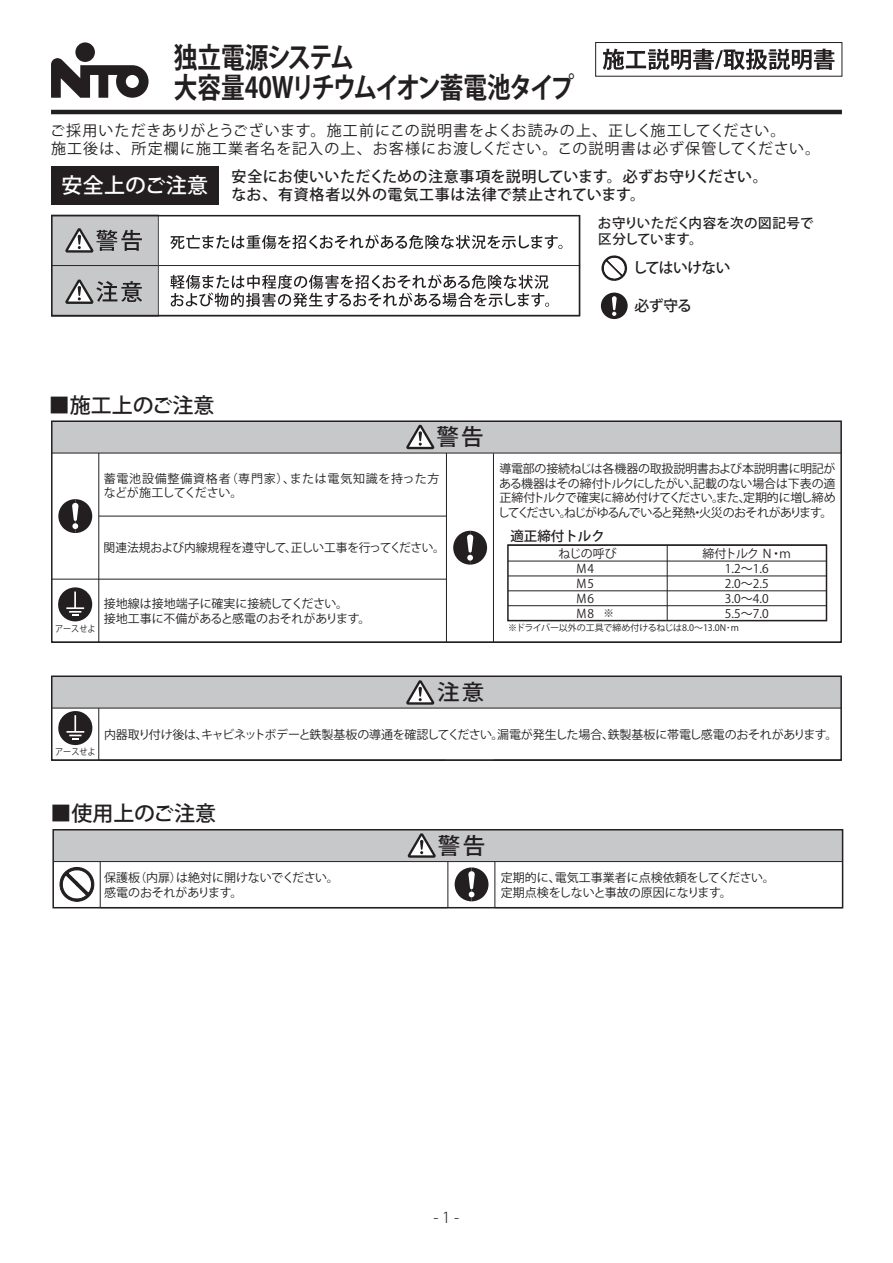
<style>
.page{position:relative;width:893px;height:1263px;background:#fff}
.page>*{position:absolute;margin:0;border:0;box-sizing:border-box;transform-origin:0 0}
.t1{font:700 28.5px/30px "Koz Go Pro";letter-spacing:-.07em;color:#231f20;scale:.83 1}
.t2{font:500 22.5px "Koz Go Pro";color:#231f20}
.t3{font:500 21.6px "Koz Go Pro";color:#231f20;scale:1.04 1}
.t4{font:500 21px "Koz Go Pro";letter-spacing:-.005em;color:#231f20}
.t5{font:15px/18px "Koz Go Pro";letter-spacing:.075em;color:#231f20}
.t6{font:500 15px/18px "Koz Go Pro";letter-spacing:.03em;color:#231f20}
.t7{font:300 15px "Koz Go Pro";color:#231f20}
.t8{font:500 14.7px "Koz Go Pro";letter-spacing:-.03em;color:#231f20}
.t9{font:500 13.5px/16.2px "Koz Go Pro";color:#231f20}
.t10{font:12px/15px "Koz Go Pro";letter-spacing:-.02em;color:#231f20}
.t11{font:12px/14.4px "Koz Go Pro";color:#231f20}
.t12{font:12px/14.4px "Koz Go Pro";letter-spacing:.065em;color:#231f20}
.t13{font:9px "Koz Go Pro";color:#231f20}
.t14{font:9px "Koz Go Pro";color:#231f20;scale:.9 1}
.s1{font-size:10.5px}
</style>
<div class="page">
<svg style="left:51px;top:58px;width:98px;height:40px"></svg>
<div style="left:75px;top:42px;width:20px;height:20px;background:#231f20;border-radius:50%"></div>
<hr style="left:51px;top:110px;width:791px;height:4px;background:#231f20">
<svg style="left:601px;top:255px;width:27px;height:26px"></svg>
<div style="left:601px;top:293px;width:27px;height:26px;background:#231f20;border-radius:50%"></div>
<svg style="left:612px;top:296px;width:5px;height:20px"></svg>
<div style="left:51px;top:166px;width:167px;height:38px;background:#231f20"></div>
<svg style="left:51px;top:215px;width:529px;height:101px"></svg>
<svg style="left:603px;top:49px;width:231px;height:21px"></svg>
<div style="left:595px;top:42px;width:247px;height:34px;border:1px solid #231f20"></div>
<hr style="left:447px;top:861px;width:1px;height:47px;background:#231f20">
<div style="left:54px;top:830px;width:788px;height:31px;background:#c7c8ca"></div>
<svg style="left:407px;top:833px;width:29px;height:25px"></svg>
<hr style="left:53px;top:861px;width:790px;height:1px;background:#231f20">
<hr style="left:100px;top:861px;width:1px;height:47px;background:#231f20">
<hr style="left:495px;top:861px;width:1px;height:47px;background:#231f20">
<div style="left:52px;top:829px;width:791px;height:79px;border:2px solid #231f20"></div>
<svg style="left:60px;top:867px;width:34px;height:35px"></svg>
<svg style="left:455px;top:867px;width:33px;height:34px"></svg>
<hr style="left:446px;top:453px;width:1px;height:189px;background:#231f20">
<div style="left:52px;top:421px;width:789px;height:32px;background:#c7c8ca"></div>
<svg style="left:406px;top:424px;width:29px;height:26px"></svg>
<hr style="left:52px;top:453px;width:789px;height:1px;background:#231f20">
<hr style="left:99px;top:453px;width:1px;height:189px;background:#231f20">
<hr style="left:99px;top:516px;width:347px;height:1px;background:#231f20">
<hr style="left:52px;top:579px;width:394px;height:1px;background:#231f20">
<hr style="left:493px;top:453px;width:1px;height:189px;background:#231f20">
<div style="left:51px;top:420px;width:791px;height:223px;border:2px solid #231f20"></div>
<hr style="left:52px;top:642px;width:789px;height:1px;background:#231f20">
<svg style="left:58px;top:587px;width:34px;height:34px"></svg>
<svg style="left:58px;top:499px;width:34px;height:34px"></svg>
<svg style="left:453px;top:531px;width:34px;height:34px"></svg>
<div style="left:52px;top:677px;width:789px;height:31px;background:#c7c8ca"></div>
<svg style="left:406px;top:680px;width:29px;height:25px"></svg>
<hr style="left:52px;top:708px;width:789px;height:1px;background:#231f20">
<hr style="left:99px;top:708px;width:1px;height:52px;background:#231f20">
<div style="left:51px;top:675px;width:791px;height:86px;border:2px solid #231f20"></div>
<hr style="left:446px;top:760px;width:395px;height:1px;background:#231f20">
<svg style="left:58px;top:711px;width:35px;height:34px"></svg>
<div style="left:507px;top:544px;width:320px;height:77px;border:2px solid #231f20"></div>
<hr style="left:508px;top:561px;width:318px;height:1px;background:#231f20">
<hr style="left:508px;top:545px;width:318px;height:1px;background:#231f20">
<hr style="left:508px;top:576px;width:319px;height:1px;background:#231f20">
<hr style="left:667px;top:545px;width:1px;height:76px;background:#231f20">
<hr style="left:508px;top:591px;width:318px;height:1px;background:#231f20">
<hr style="left:508px;top:605px;width:318px;height:1px;background:#231f20">
<hr style="left:508px;top:620px;width:318px;height:1px;background:#231f20">
<h1 class="t1" style="left:174px;top:44px;width:484px">独立電源システム<br>大容量40Wリチウムイオン蓄電池タイプ</h1>
<p class="t5" style="left:50px;top:122px;width:772px">ご採用いただきありがとうございます。施工前にこの説明書をよくお読みの上、正しく施工してください。<br>施工後は、所定欄に施工業者名を記入の上、お客様にお渡しください。この説明書は必ず保管してください。</p>
<p class="t6" style="left:61px;top:168px;width:708px;text-indent:170px">安全にお使いいただくための注意事項を説明しています。必ずお守りください。<sup>安全上のご注意</sup> なお、有資格者以外の電気工事は法律で禁止されています。</p>
<p class="t9" style="left:598px;top:216px;width:217px">お守りいただく内容を次の図記号で区分しています。</p>
<h3 class="t4" style="left:49px;top:392px;width:167px">■施工上のご注意</h3>
<p class="t8" style="left:633px;top:258px;width:99px">してはいけない</p>
<p class="t8" style="left:634px;top:296px;width:59px">必ず守る</p>
<p class="t14" style="left:55px;top:622px;width:47px">アースせよ</p>
<h2 class="t2" style="left:436px;top:423px;width:49px">警告</h2>
<p class="t12" style="left:104px;top:471px;width:337px">蓄電池設備整備資格者（専門家）、または電気知識を持った方などが施工してください。</p>
<p class="t10" style="left:498px;top:462px;width:340px;line-height:14.4px;text-align:justify">導電部の接続ねじは各機器の取扱説明書および本説明書に明記がある機器はその締付トルクにしたがい、記載のない場合は下表の適正締付トルクで確実に締め付けてください。また、定期的に増し締めしてください。ねじがゆるんでいると発熱・火災のおそれがあります。</p>
<p class="t10" style="left:104px;top:541px;width:343px">関連法規および内線規程を遵守して、正しい工事を行ってください。</p>
<p class="t9" style="left:510px;top:528px;width:96px">適正締付トルク</p>
<p class="t10" style="left:558px;top:546px;width:60px">ねじの呼び</p>
<p class="t10" style="left:702px;top:546px;width:90px">締付トルク Ｎ・ｍ</p>
<p class="t10" style="left:575px;top:561px;width:40px">Ｍ4<br>Ｍ5<br>Ｍ6<br>Ｍ8 <span class="s1">※</span></p>
<p class="t10" style="left:725px;top:561px;width:45px;text-align:justify">1.2～1.6<br>2.0～2.5<br>3.0～4.0<br>5.5～7.0</p>
<p class="t11" style="left:104px;top:597px;width:268px">接地線は接地端子に確実に接続してください。<br>接地工事に不備があると感電のおそれがあります。</p>
<p class="t13" style="left:508px;top:622px;width:232px">※ドライバー以外の工具で締め付けるねじは8.0～13.0N･m</p>
<p class="t14" style="left:55px;top:746px;width:46px">アースせよ</p>
<h3 class="t3" style="left:437px;top:678px;width:47px">注意</h3>
<p class="t10" style="left:104px;top:727px;width:735px">内器取り付け後は、キャビネットボデーと鉄製基板の導通を確認してください。漏電が発生した場合、鉄製基板に帯電し感電のおそれがあります。</p>
<h3 class="t4" style="left:50px;top:800px;width:167px">■使用上のご注意</h3>
<h2 class="t2" style="left:438px;top:831px;width:49px">警告</h2>
<p class="t10" style="left:104px;top:871px;width:236px;line-height:14.4px">保護板（内扉）は絶対に開けないでください。感電のおそれがあります。</p>
<p class="t11" style="left:501px;top:871px;width:275px">定期的に、電気工事業者に点検依頼をしてください。定期点検をしないと事故の原因になります。</p>
<p class="t7" style="left:434px;top:1207px;width:27px">- 1 -</p>
</div>
